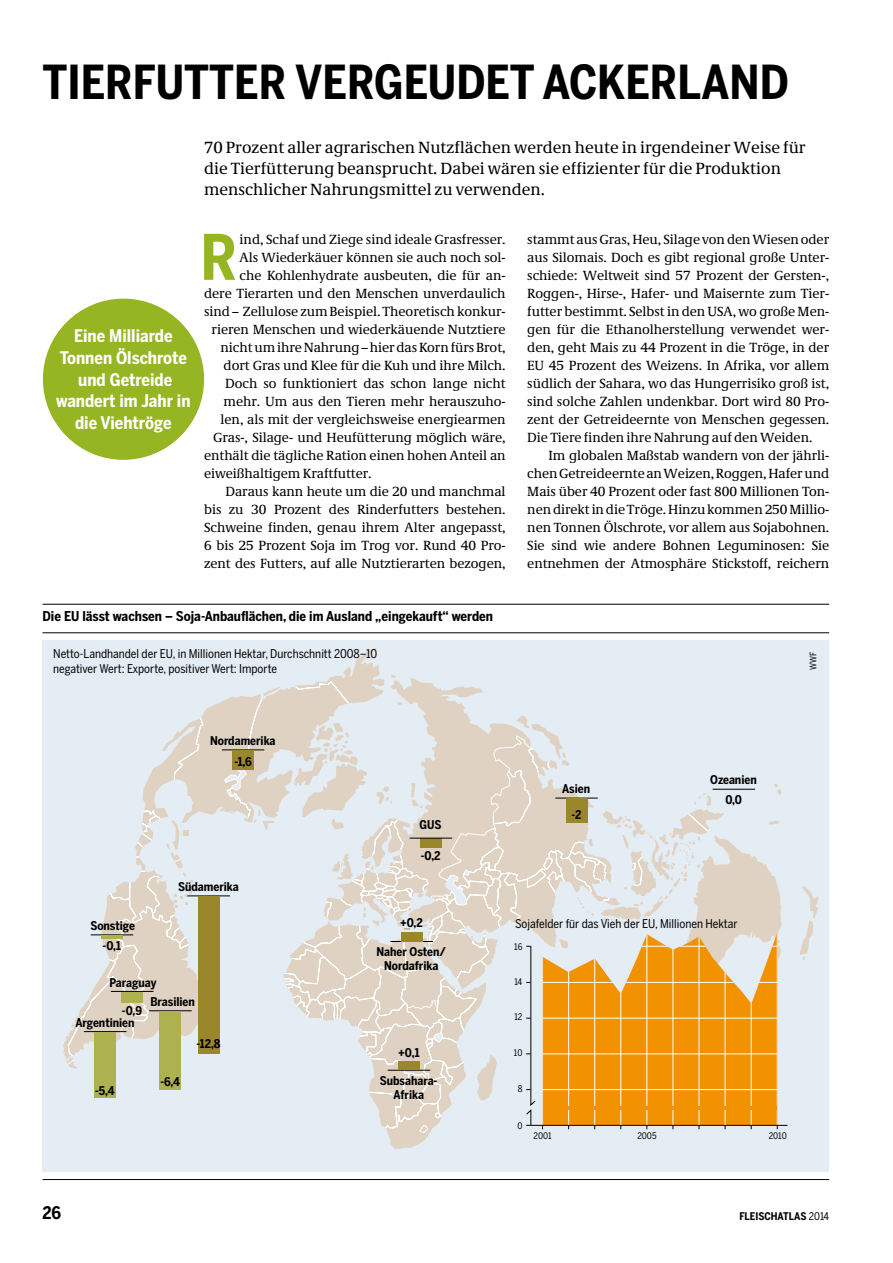
<style>
.page{position:relative;width:893px;height:1263px;background:#fff}
.page>*{position:absolute;margin:0;border:0;box-sizing:border-box;transform-origin:0 0}
.t1{font:700 62.1px "Benton Sans Cond";color:#96b522}
.t2{font:700 46.5px "Benton Sans Cond";color:#000}
.t3{font:700 17.25px/21.8px "Benton Sans Cond";color:#fff;text-align:center}
.t4{font:700 17.25px "Benton Sans Cond";color:#000}
.t5{font:16.5px/21px "Demos Pro";color:#000}
.t6{font:13.5px/18px "Demos Pro";letter-spacing:-.005em;color:#000;text-align:justify}
.t7{font:700 13.5px "Benton Sans Cond";color:#000}
.t8{font:700 12px/13.5px "Benton Sans Cond";color:#000;text-align:center}
.t9{font:12px/15px "Benton Sans Cond";color:#000}
.t10{font:700 10.5px "Benton Sans Cond";color:#000}
.t11{font:9px "Benton Sans Cond";color:#000}
.s1{font-weight:400}
</style>
<div class="page">
<div style="left:43px;top:640px;width:786px;height:531px;background:#e4edf3"></div>
<hr style="left:43px;top:604px;width:786px;height:1px;background:#000">
<hr style="left:43px;top:632px;width:786px;height:1px;background:#000">
<hr style="left:43px;top:1179px;width:786px;height:1px;background:#000">
<svg style="left:800px;top:886px;width:19px;height:74px"></svg>
<div style="left:43px;top:299px;width:161px;height:161px;background:#96b522;border-radius:50%"></div>
<hr style="left:530px;top:1125px;width:257px;height:1px;background:#000">
<svg style="left:63px;top:648px;width:719px;height:501px"></svg>
<h2 class="t2" style="left:43px;top:56px;width:748px">TIERFUTTER VERGEUDET ACKERLAND</h2>
<p class="t3" style="left:56px;top:325px;width:136px">Eine Milliarde<br>Tonnen Ölschrote und Getreide wandert im Jahr in die Viehtröge</p>
<p class="t5" style="left:204px;top:137px;width:603px">70 Prozent aller agrarischen Nutzflächen werden heute in irgendeiner Weise für die Tierfütterung beansprucht. Dabei wären sie effizienter für die Produktion menschlicher Nahrungsmittel zu verwenden.</p>
<h1 class="t1" style="left:200px;top:221px;width:38px">R</h1>
<p class="t6" style="left:240px;top:230px;width:267px">ind, Schaf und Ziege sind ideale Grasfresser.</p>
<p class="t6" style="left:240px;top:248px;width:267px">Als Wiederkäuer können sie auch noch sol-</p>
<p class="t6" style="left:240px;top:266px;width:267px">che Kohlenhydrate ausbeuten, die für an-</p>
<p class="t6" style="left:204px;top:284px;width:303px">dere Tierarten und den Menschen unverdaulich</p>
<p class="t6" style="left:204px;top:302px;width:303px">sind – Zellulose zum Beispiel. Theoretisch konkur-</p>
<p class="t6" style="left:212px;top:320px;width:295px">rieren Menschen und wiederkäuende Nutztiere</p>
<p class="t6" style="left:221px;top:338px;width:286px">nicht um ihre Nahrung – hier das Korn fürs Brot,</p>
<p class="t6" style="left:224px;top:356px;width:283px">dort Gras und Klee für die Kuh und ihre Milch.</p>
<p class="t6" style="left:225px;top:374px;width:282px">Doch so funktioniert das schon lange nicht</p>
<p class="t6" style="left:224px;top:392px;width:284px">mehr. Um aus den Tieren mehr herauszuho-</p>
<p class="t6" style="left:221px;top:410px;width:287px">len, als mit der vergleichsweise energiearmen</p>
<p class="t6" style="left:213px;top:428px;width:294px">Gras-, Silage- und Heufütterung möglich wäre,</p>
<p class="t6" style="left:204px;top:446px;width:303px">enthält die tägliche Ration einen hohen Anteil an</p>
<p class="t6" style="left:204px;top:464px;width:169px">eiweißhaltigem Kraftfutter.</p>
<p class="t6" style="left:225px;top:482px;width:282px">Daraus kann heute um die 20 und manchmal</p>
<p class="t6" style="left:204px;top:500px;width:303px">bis zu 30 Prozent des Rinderfutters bestehen.</p>
<p class="t6" style="left:204px;top:518px;width:303px">Schweine finden, genau ihrem Alter angepasst,</p>
<p class="t6" style="left:204px;top:536px;width:303px">6 bis 25 Prozent Soja im Trog vor. Rund 40 Pro-</p>
<p class="t6" style="left:204px;top:554px;width:303px">zent des Futters, auf alle Nutztierarten bezogen,</p>
<p class="t6" style="left:527px;top:230px;width:303px">stammt aus Gras, Heu, Silage von den Wiesen oder aus Silomais. Doch es gibt regional große Unter&shy;schiede: Weltweit sind 57 Prozent der Gersten-, Roggen-, Hirse-, Hafer- und Maisernte zum Tier&shy;futter bestimmt. Selbst in den USA, wo große Men&shy;gen für die Ethanolherstellung verwendet wer&shy;den, geht Mais zu 44 Prozent in die Tröge, in der EU 45 Prozent des Weizens. In Afrika, vor allem südlich der Sahara, wo das Hungerrisiko groß ist, sind solche Zahlen undenkbar. Dort wird 80 Pro&shy;zent der Getreideernte von Menschen gegessen.<br>Die Tiere finden ihre Nahrung auf den Weiden.</p>
<p class="t6" style="left:527px;top:446px;width:303px;text-indent:21px">Im globalen Maßstab wandern von der jährli&shy;chen Getreideernte an Weizen, Roggen, Hafer und Mais über 40 Prozent oder fast 800 Millionen Ton&shy;nen direkt in die Tröge. Hinzu kommen 250 Millio&shy;nen Tonnen Ölschrote, vor allem aus Sojabohnen.<br>Sie sind wie andere Bohnen Leguminosen: Sie entnehmen der Atmosphäre Stickstoff, reichern</p>
<p class="t7" style="left:43px;top:609px;width:452px">Die EU lässt wachsen – Soja-Anbauflächen, die im Ausland „eingekauft“ werden</p>
<p class="t9" style="left:53px;top:646px;width:326px">Netto-Landhandel der EU, in Millionen Hektar, Durchschnitt 2008–10 negativer Wert: Exporte, positiver Wert: Importe</p>
<p class="t11" style="left:808px;top:670px;width:20px;rotate:-90deg">WWF</p>
<p class="t8" style="left:210px;top:730px;width:67px;line-height:21.8px">Nordamerika -1,6</p>
<p class="t8" style="left:90px;top:919px;width:46px">Sonstige</p>
<p class="t8" style="left:103px;top:939px;width:20px">-0,1</p>
<p class="t8" style="left:109px;top:976px;width:49px">Paraguay</p>
<p class="t8" style="left:178px;top:880px;width:62px">Südamerika</p>
<p class="t8" style="left:122px;top:1004px;width:22px">-0,9</p>
<p class="t8" style="left:75px;top:1016px;width:61px">Argentinien</p>
<p class="t8" style="left:150px;top:994px;width:46px">Brasilien</p>
<p class="t8" style="left:197px;top:1037px;width:26px">-12,8</p>
<p class="t8" style="left:95px;top:1084px;width:21px">-5,4</p>
<p class="t8" style="left:160px;top:1075px;width:21px">-6,4</p>
<p class="t8" style="left:420px;top:818px;width:23px">GUS</p>
<p class="t8" style="left:421px;top:849px;width:21px">-0,2</p>
<p class="t8" style="left:400px;top:916px;width:24px">+0,2</p>
<p class="t8" style="left:376px;top:945px;width:71px">Naher Osten/<br>Nordafrika</p>
<p class="t8" style="left:398px;top:1046px;width:23px">+0,1</p>
<p class="t8" style="left:380px;top:1074px;width:59px">Subsahara-<br>Afrika</p>
<p class="t8" style="left:562px;top:776px;width:30px;line-height:26.1px">Asien -2</p>
<p class="t8" style="left:710px;top:770px;width:48px;line-height:19.6px">Ozeanien<br>0,0</p>
<p class="t9" style="left:515px;top:917px;width:224px">Sojafelder für das Vieh der EU, Millionen Hektar</p>
<p class="t11" style="left:514px;top:941px;width:10px">16</p>
<p class="t11" style="left:514px;top:976px;width:9px">14</p>
<p class="t11" style="left:514px;top:1012px;width:9px">12</p>
<p class="t11" style="left:514px;top:1048px;width:10px">10</p>
<p class="t11" style="left:518px;top:1084px;width:6px">8</p>
<p class="t11" style="left:517px;top:1120px;width:7px">0</p>
<p class="t11" style="left:534px;top:1130px;width:20px">2001</p>
<p class="t11" style="left:637px;top:1130px;width:21px">2005</p>
<p class="t11" style="left:769px;top:1130px;width:19px">2010</p>
<p class="t4" style="left:43px;top:1203px;width:20px">26</p>
<p class="t10" style="left:739px;top:1210px;width:91px">FLEISCHATLAS <span class="s1">2014</span></p>
</div>
